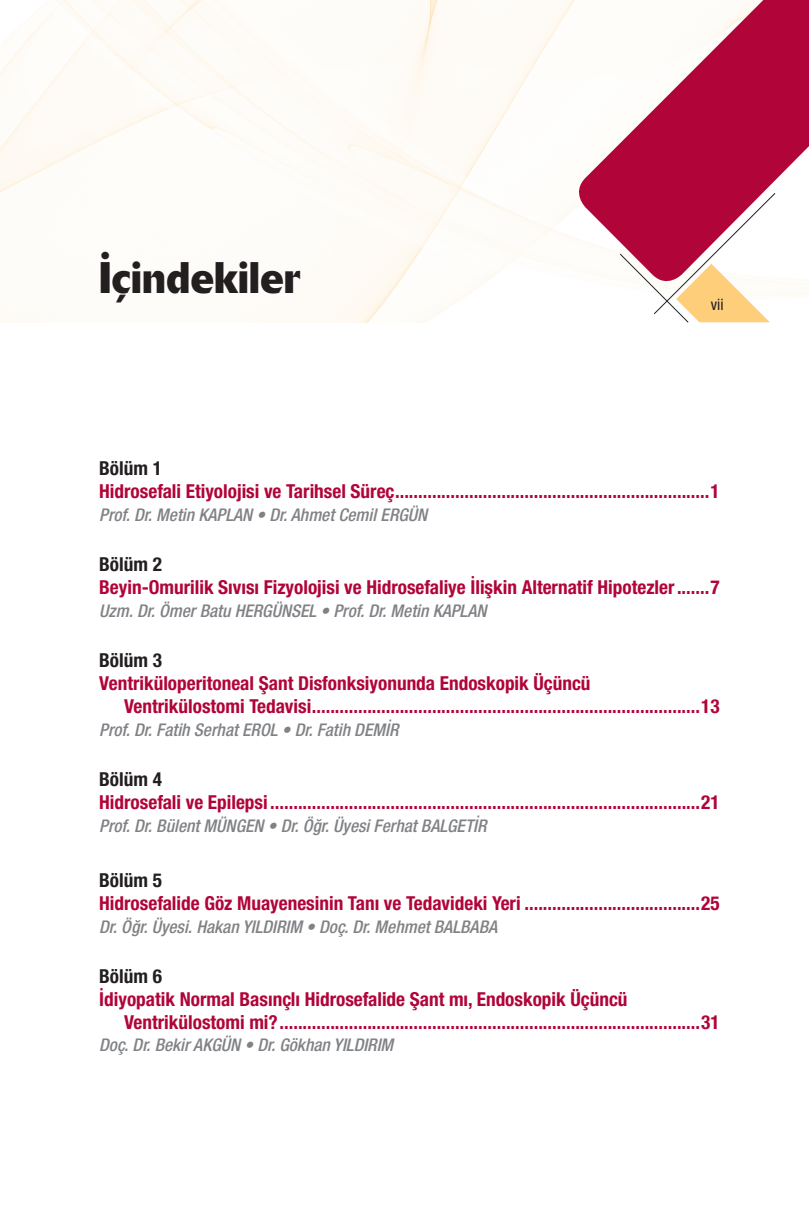
<style>
.page{position:relative;width:809px;height:1221px;background:#fff}
.page>*{position:absolute;margin:0;border:0;box-sizing:border-box;transform-origin:0 0}
.t1{font:700 43.75px "Delta";letter-spacing:.01em;color:#231f20;scale:.9 1}
.t2{font:700 19.25px/22.8px "Helvetica 77 Cn";color:#b10439}
.t3{font:700 19.25px "Helvetica 77 Cn";color:#231f20}
.t4{font:italic 17.5px "Helvetica 67 Med Cn";color:#808285}
.t5{font:15.75px "Helvetica 57 Cn";color:#231f20}
</style>
<div class="page">
<img style="left:0;top:0;width:809px;height:322px">
<svg style="left:570px;top:0;width:239px;height:289px;fill:#b10439"></svg>
<svg style="left:619px;top:192px;width:157px;height:131px"></svg>
<h1 class="t1" style="left:99px;top:250px;width:225px">İçindekiler</h1>
<p class="t5" style="left:710px;top:295px;width:14px">vii</p>
<p class="t3" style="left:99px;top:457px;width:64px">Bölüm 1</p>
<p class="t2" style="left:99px;top:479px;width:622px">Hidrosefali Etiyolojisi ve Tarihsel Süreç....................................................................1</p>
<p class="t4" style="left:99px;top:504px;width:329px">Prof. Dr. Metin KAPLAN • Dr. Ahmet Cemil ERGÜN</p>
<p class="t3" style="left:99px;top:553px;width:64px">Bölüm 2</p>
<p class="t2" style="left:99px;top:575px;width:622px">Beyin-Omurilik Sıvısı Fizyolojisi ve Hidrosefaliye İlişkin Alternatif Hipotezler.......7</p>
<p class="t4" style="left:99px;top:600px;width:389px">Uzm. Dr. Ömer Batu HERGÜNSEL • Prof. Dr. Metin KAPLAN</p>
<p class="t3" style="left:99px;top:649px;width:64px">Bölüm 3</p>
<p class="t2" style="left:124px;top:671px;width:597px;text-indent:-25px">Ventriküloperitoneal Şant Disfonksiyonunda Endoskopik Üçüncü<br>Ventrikülostomi Tedavisi....................................................................................13</p>
<p class="t4" style="left:99px;top:719px;width:301px">Prof. Dr. Fatih Serhat EROL • Dr. Fatih DEMİR</p>
<p class="t3" style="left:99px;top:767px;width:64px">Bölüm 4</p>
<p class="t2" style="left:99px;top:790px;width:622px">Hidrosefali ve Epilepsi .............................................................................................21</p>
<p class="t4" style="left:99px;top:815px;width:389px">Prof. Dr. Bülent MÜNGEN • Dr. Öğr. Üyesi Ferhat BALGETİR</p>
<p class="t3" style="left:99px;top:868px;width:64px">Bölüm 5</p>
<p class="t2" style="left:99px;top:891px;width:622px">Hidrosefalide Göz Muayenesinin Tanı ve Tedavideki Yeri ......................................25</p>
<p class="t4" style="left:99px;top:915px;width:399px">Dr. Öğr. Üyesi. Hakan YILDIRIM • Doç. Dr. Mehmet BALBABA</p>
<p class="t3" style="left:99px;top:964px;width:64px">Bölüm 6</p>
<p class="t2" style="left:124px;top:987px;width:597px;text-indent:-25px">İdiyopatik Normal Basınçlı Hidrosefalide Şant mı, Endoskopik Üçüncü<br>Ventrikülostomi mi?...........................................................................................31</p>
<p class="t4" style="left:99px;top:1034px;width:295px">Doç. Dr. Bekir AKGÜN • Dr. Gökhan YILDIRIM</p>
</div>
